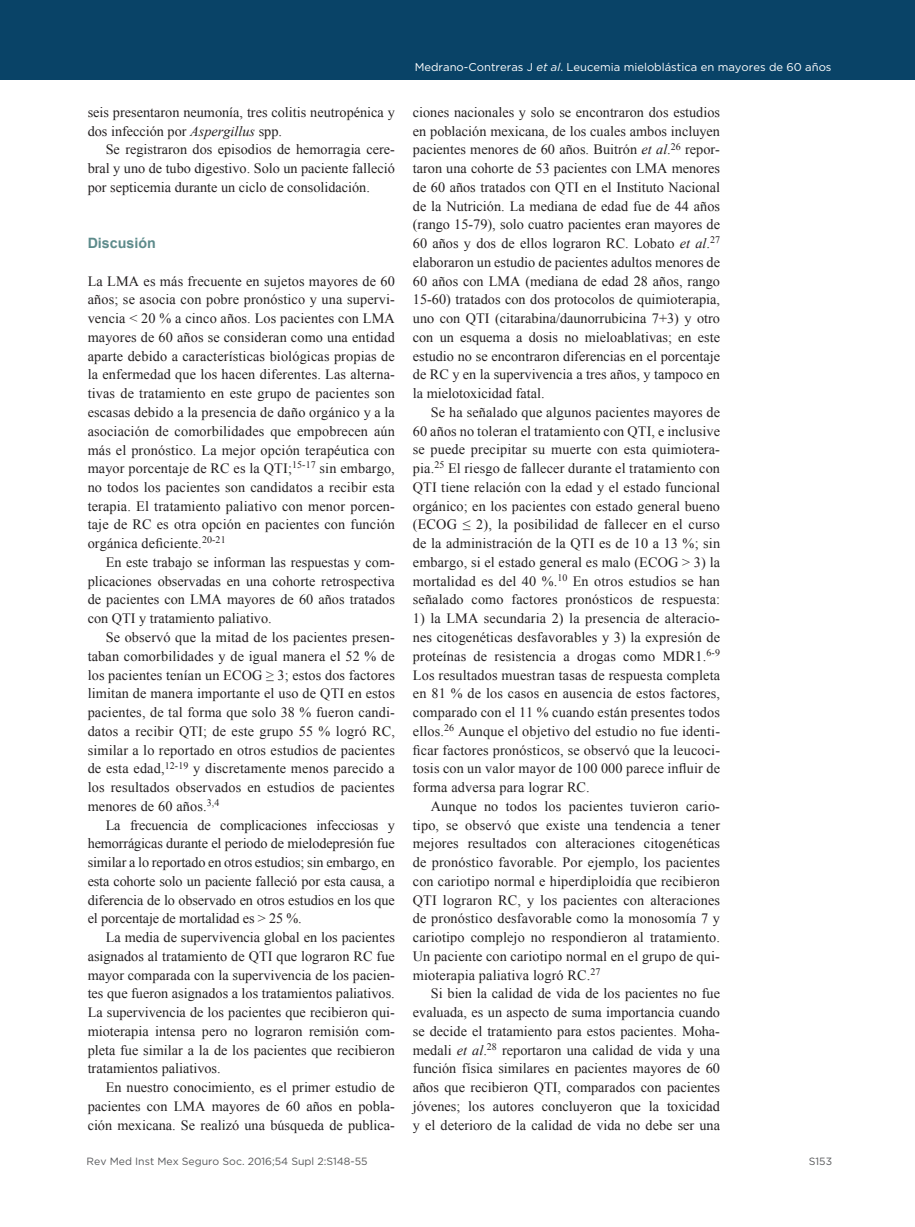
<style>
.page{position:relative;width:915px;height:1227px;background:#fff}
.page>*{position:absolute;margin:0;border:0;box-sizing:border-box;transform-origin:0 0}
.t1{font:14.25px/18.8px "Times New Roman";color:#231f20;text-align:justify}
.t2{font:700 14.25px "Arial";color:#5d8b8b}
.t3{font:11.25px "Gotham";color:#fff}
.t4{font:10.5px "Gotham";color:#57585a}
.s1{font-style:italic}
</style>
<div class="page">
<div style="left:0;top:0;width:915px;height:80px;background:#094367"></div>
<p class="t1" style="left:88px;top:103px;width:309px">seis presentaron neumonía, tres colitis neutropénica y dos infección por <span class="s1">Aspergillus</span> spp.</p>
<p class="t1" style="left:88px;top:140px;width:309px;text-indent:18px">Se registraron dos episodios de hemorragia cere&shy;bral y uno de tubo digestivo. Solo un paciente falleció por septicemia durante un ciclo de consolidación.</p>
<p class="t2" style="left:88px;top:234px;width:70px">Discusión</p>
<p class="t1" style="left:88px;top:271px;width:309px">La LMA es más frecuente en sujetos mayores de 60 años; se asocia con pobre pronóstico y una supervi&shy;vencia &lt; 20 % a cinco años. Los pacientes con LMA mayores de 60 años se consideran como una entidad aparte debido a características biológicas propias de la enfermedad que los hacen diferentes. Las alterna&shy;tivas de tratamiento en este grupo de pacientes son escasas debido a la presencia de daño orgánico y a la asociación de comorbilidades que empobrecen aún más el pronóstico. La mejor opción terapéutica con mayor porcentaje de RC es la QTI;<sup>15-17</sup> sin embargo, no todos los pacientes son candidatos a recibir esta terapia. El tratamiento paliativo con menor porcen&shy;taje de RC es otra opción en pacientes con función orgánica deficiente.<sup>20-21</sup></p>
<p class="t1" style="left:88px;top:553px;width:309px;text-indent:18px">En este trabajo se informan las respuestas y com&shy;plicaciones observadas en una cohorte retrospectiva de pacientes con LMA mayores de 60 años tratados con QTI y tratamiento paliativo.</p>
<p class="t1" style="left:88px;top:628px;width:309px;text-indent:18px">Se observó que la mitad de los pacientes presen&shy;taban comorbilidades y de igual manera el 52 % de los pacientes tenían un ECOG ≥ 3; estos dos factores limitan de manera importante el uso de QTI en estos pacientes, de tal forma que solo 38 % fueron candi&shy;datos a recibir QTI; de este grupo 55 % logró RC, similar a lo reportado en otros estudios de pacientes de esta edad,<sup>12-19</sup> y discretamente menos parecido a los resultados observados en estudios de pacientes menores de 60 años.<sup>3,4</sup></p>
<p class="t1" style="left:88px;top:815px;width:309px;text-indent:18px">La frecuencia de complicaciones infecciosas y hemorrágicas durante el periodo de mielodepresión fue similar a lo reportado en otros estudios; sin embargo, en esta cohorte solo un paciente falleció por esta causa, a diferencia de lo observado en otros estudios en los que el porcentaje de mortalidad es &gt; 25 %.</p>
<p class="t1" style="left:88px;top:928px;width:309px;text-indent:18px">La media de supervivencia global en los pacientes asignados al tratamiento de QTI que lograron RC fue mayor comparada con la supervivencia de los pacien&shy;tes que fueron asignados a los tratamientos paliativos.<br>La supervivencia de los pacientes que recibieron qui&shy;mioterapia intensa pero no lograron remisión com&shy;pleta fue similar a la de los pacientes que recibieron tratamientos paliativos.</p>
<p class="t1" style="left:88px;top:1078px;width:309px;text-indent:18px">En nuestro conocimiento, es el primer estudio de pacientes con LMA mayores de 60 años en pobla&shy;ción mexicana. Se realizó una búsqueda de publica-</p>
<p class="t4" style="left:87px;top:1154px;width:282px">Rev Med Inst Mex Seguro Soc. 2016;54 Supl 2:S148-55</p>
<p class="t3" style="left:415px;top:59px;width:418px">Medrano-Contreras J <span class="s1">et al</span>. Leucemia mieloblástica en mayores de 60 años</p>
<p class="t1" style="left:413px;top:103px;width:309px">ciones nacionales y solo se encontraron dos estudios en población mexicana, de los cuales ambos incluyen pacientes menores de 60 años. Buitrón <span class="s1">et al</span>.<sup>26</sup> repor&shy;taron una cohorte de 53 pacientes con LMA menores de 60 años tratados con QTI en el Instituto Nacional de la Nutrición. La mediana de edad fue de 44 años (rango 15-79), solo cuatro pacientes eran mayores de 60 años y dos de ellos lograron RC. Lobato <span class="s1">et al</span>.<sup>27 </sup>elaboraron un estudio de pacientes adultos menores de 60 años con LMA (mediana de edad 28 años, rango 15-60) tratados con dos protocolos de quimioterapia, uno con QTI (citarabina/daunorrubicina 7+3) y otro con un esquema a dosis no mieloablativas; en este estudio no se encontraron diferencias en el porcentaje de RC y en la supervivencia a tres años, y tampoco en la mielotoxicidad fatal.</p>
<p class="t1" style="left:413px;top:403px;width:309px;text-indent:18px">Se ha señalado que algunos pacientes mayores de 60 años no toleran el tratamiento con QTI, e inclusive se puede precipitar su muerte con esta quimiotera&shy;pia.<sup>25</sup> El riesgo de fallecer durante el tratamiento con QTI tiene relación con la edad y el estado funcional orgánico; en los pacientes con estado general bueno (ECOG ≤ 2), la posibilidad de fallecer en el curso de la administración de la QTI es de 10 a 13 %; sin embargo, si el estado general es malo (ECOG &gt; 3) la mortalidad es del 40 %.<sup>10</sup> En otros estudios se han señalado como factores pronósticos de respuesta:</p>
<p class="t1" style="left:413px;top:609px;width:309px">1) la LMA secundaria 2) la presencia de alteracio&shy;nes citogenéticas desfavorables y 3) la expresión de proteínas de resistencia a drogas como MDR1.<sup>6-9<br></sup>Los resultados muestran tasas de respuesta completa en 81 % de los casos en ausencia de estos factores, comparado con el 11 % cuando están presentes todos ellos.<sup>26</sup> Aunque el objetivo del estudio no fue identi&shy;ficar factores pronósticos, se observó que la leucoci&shy;tosis con un valor mayor de 100 000 parece influir de forma adversa para lograr RC.</p>
<p class="t1" style="left:413px;top:796px;width:309px;text-indent:18px">Aunque no todos los pacientes tuvieron cario&shy;tipo, se observó que existe una tendencia a tener mejores resultados con alteraciones citogenéticas de pronóstico favorable. Por ejemplo, los pacientes con cariotipo normal e hiperdiploidía que recibieron QTI lograron RC, y los pacientes con alteraciones de pronóstico desfavorable como la monosomía 7 y cariotipo complejo no respondieron al tratamiento.<br>Un paciente con cariotipo normal en el grupo de qui&shy;mioterapia paliativa logró RC.<sup>27</sup></p>
<p class="t1" style="left:413px;top:984px;width:309px;text-indent:18px">Si bien la calidad de vida de los pacientes no fue evaluada, es un aspecto de suma importancia cuando se decide el tratamiento para estos pacientes. Moha&shy;medali <span class="s1">et al</span>.<sup>28</sup> reportaron una calidad de vida y una función física similares en pacientes mayores de 60 años que recibieron QTI, comparados con pacientes jóvenes; los autores concluyeron que la toxicidad y el deterioro de la calidad de vida no debe ser una</p>
<p class="t4" style="left:808px;top:1154px;width:25px">S153</p>
</div>
